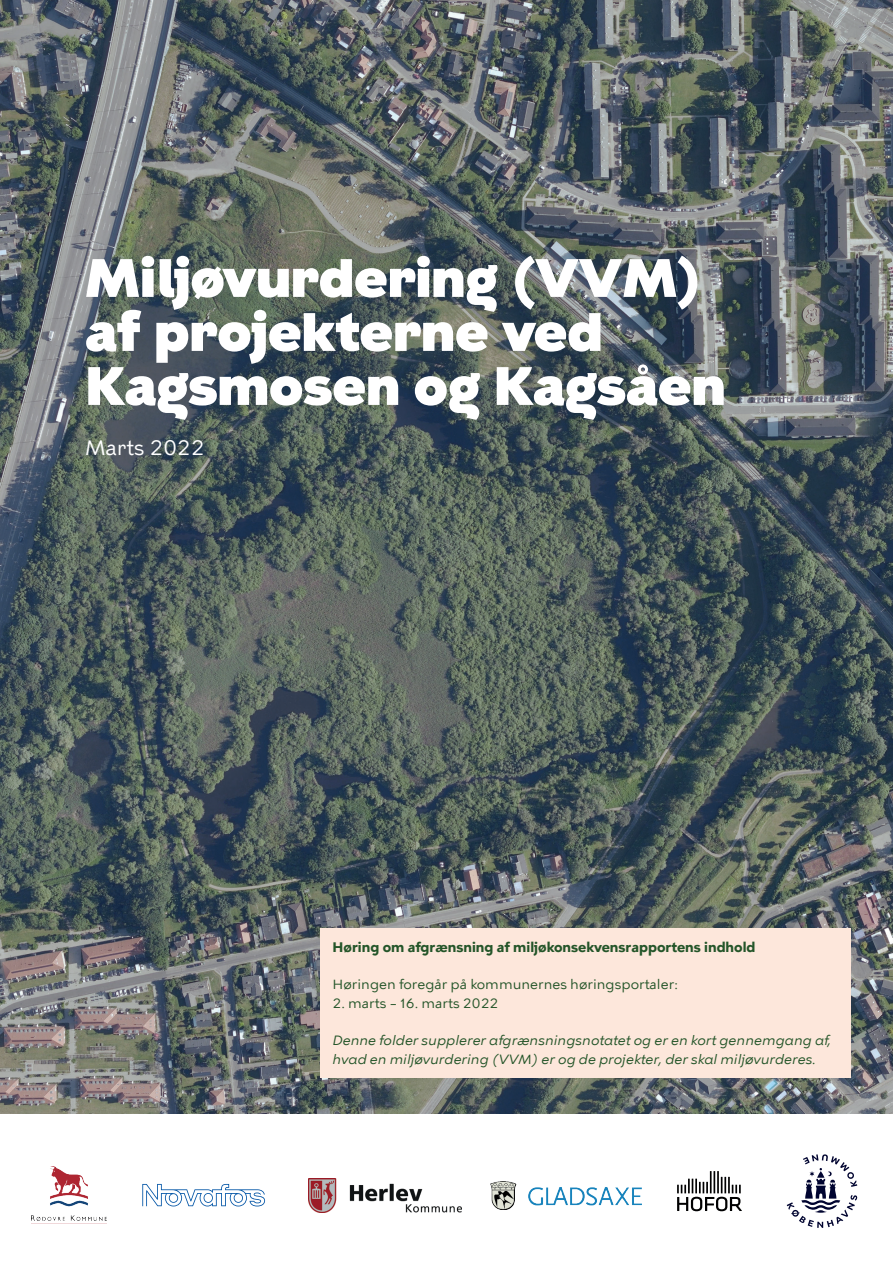
<style>
.page{position:relative;width:893px;height:1263px;background:#fff}
.page>*{position:absolute;margin:0;border:0;box-sizing:border-box;transform-origin:0 0}
.t1{font:900 54px/54px "KBH";color:#fff}
.t2{font:21px "KBH";color:#fff}
.t3{font:italic 13.5px/18.8px "KBH Tekst";color:#245529}
.t4{font:13.5px "KBH Tekst";color:#245529}
.t5{font:700 13.5px "KBH Tekst";color:#245529}
</style>
<div class="page">
<img style="left:0;top:0;width:893px;height:1113px">
<img style="left:491px;top:1181px;width:151px;height:28px">
<svg style="left:142px;top:1184px;width:123px;height:22px"></svg>
<svg style="left:677px;top:1171px;width:65px;height:40px"></svg>
<svg style="left:787px;top:1154px;width:70px;height:74px"></svg>
<img style="left:309px;top:1178px;width:153px;height:34px">
<img style="left:32px;top:1166px;width:75px;height:58px">
<div style="left:320px;top:928px;width:530px;height:149px;background:#fde7db"></div>
<h1 class="t1" style="left:85px;top:252px;width:642px">Miljøvurdering (VVM) af projekterne ved<br>Kagsmosen og Kagsåen</h1>
<h2 class="t2" style="left:85px;top:435px;width:121px">Marts 2022</h2>
<p class="t5" style="left:333px;top:939px;width:425px">Høring om afgrænsning af miljøkonsekvensrapportens indhold</p>
<p class="t4" style="left:333px;top:976px;width:347px">Høringen foregår på kommunernes høringsportaler:</p>
<p class="t4" style="left:333px;top:995px;width:168px">2. marts – 16. marts 2022</p>
<p class="t3" style="left:333px;top:1031px;width:500px">Denne folder supplerer afgrænsningsnotatet og er en kort gennemgang af, hvad en miljøvurdering (VVM) er og de projekter, der skal miljøvurderes.</p>
</div>
